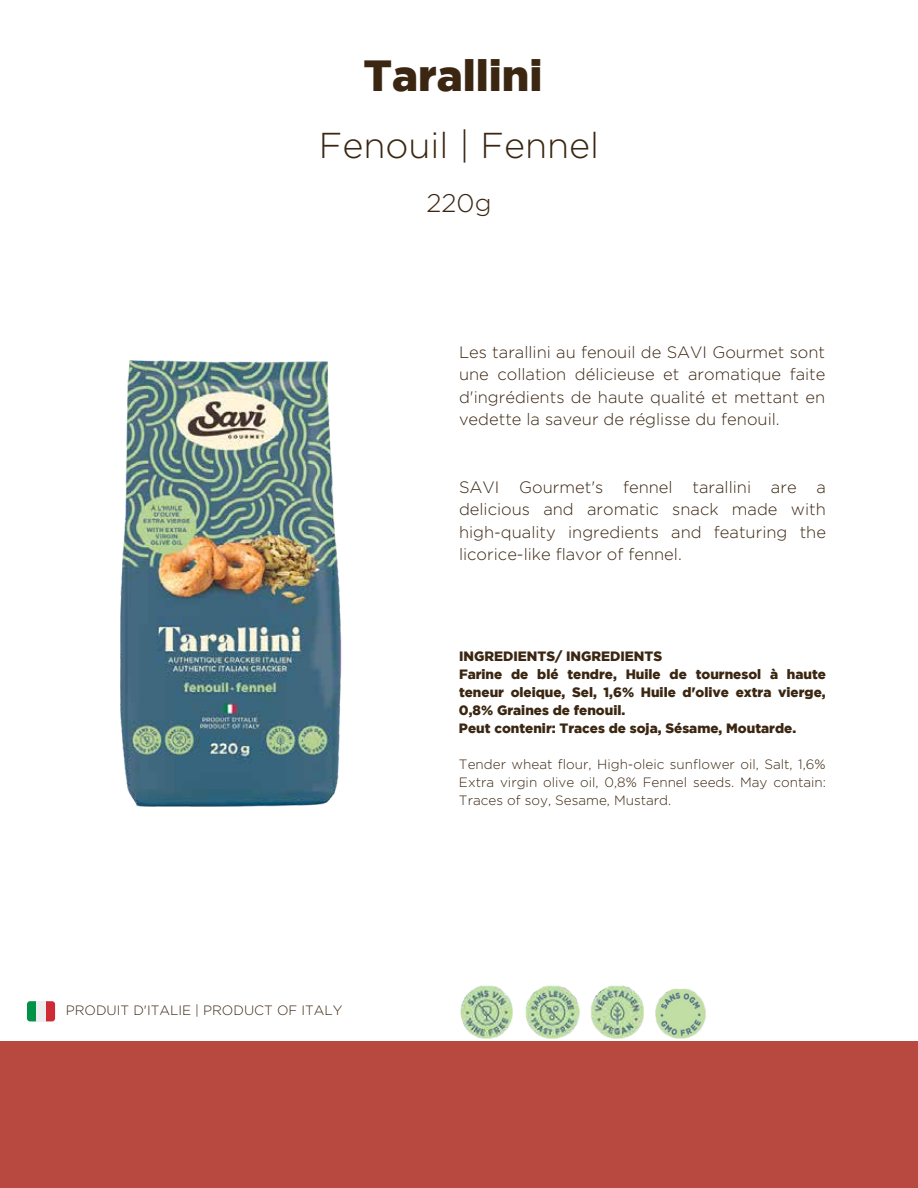
<style>
.page{position:relative;width:918px;height:1188px;background:#fff}
.page>*{position:absolute;margin:0;border:0;box-sizing:border-box;transform-origin:0 0}
.t1{font:900 43.5px "Gotham";color:#3a2611}
.t2{font:300 36px "Gotham";color:#3a2611}
.t3{font:300 25.5px "Gotham";color:#3a2611}
.t4{font:300 16.5px/22.5px "Gotham";color:#3a2611;text-align:justify}
.t5{font:900 13.5px/18px "Gotham";color:#3a2611}
.t6{font:300 13.5px/18px "Gotham";color:#3a2611;text-align:justify}
</style>
<div class="page">
<img style="left:460px;top:985px;width:53px;height:53px">
<img style="left:525px;top:985px;width:55px;height:53px">
<img style="left:591px;top:985px;width:53px;height:53px">
<img style="left:656px;top:988px;width:49px;height:50px">
<img style="left:120px;top:360px;width:222px;height:447px">
<svg style="left:46px;top:1001px;width:9px;height:20px"></svg>
<svg style="left:27px;top:1001px;width:9px;height:20px"></svg>
<div style="left:36px;top:1001px;width:10px;height:20px;background:#eee"></div>
<div style="left:0;top:1042px;width:918px;height:146px;background:#b84940"></div>
<h1 class="t1" style="left:363px;top:51px;width:181px">Tarallini</h1>
<h2 class="t2" style="left:319px;top:123px;width:282px">Fenouil | Fennel</h2>
<h3 class="t3" style="left:427px;top:187px;width:67px">220g</h3>
<p class="t4" style="left:459px;top:340px;width:368px">Les tarallini au fenouil de SAVI Gourmet sont une collation délicieuse et aromatique faite d'ingrédients de haute qualité et mettant en vedette la saveur de réglisse du fenouil.</p>
<p class="t4" style="left:459px;top:475px;width:369px">SAVI Gourmet's fennel tarallini are a delicious and aromatic snack made with high-quality ingredients and featuring the licorice-like flavor of fennel.</p>
<p class="t6" style="left:66px;top:1001px;width:278px">PRODUIT D'ITALIE | PRODUCT OF ITALY</p>
<p class="t5" style="left:459px;top:647px;width:369px">INGREDIENTS/ INGREDIENTS<br>Farine de blé tendre, Huile de tournesol à haute teneur oleique, Sel, 1,6% Huile d'olive extra vierge, 0,8% Graines de fenouil.<br>Peut contenir: Traces de soja, Sésame, Moutarde.</p>
<p class="t6" style="left:459px;top:755px;width:369px">Tender wheat flour, High-oleic sunflower oil, Salt, 1,6% Extra virgin olive oil, 0,8% Fennel seeds. May contain:<br>Traces of soy, Sesame, Mustard.</p>
</div>
